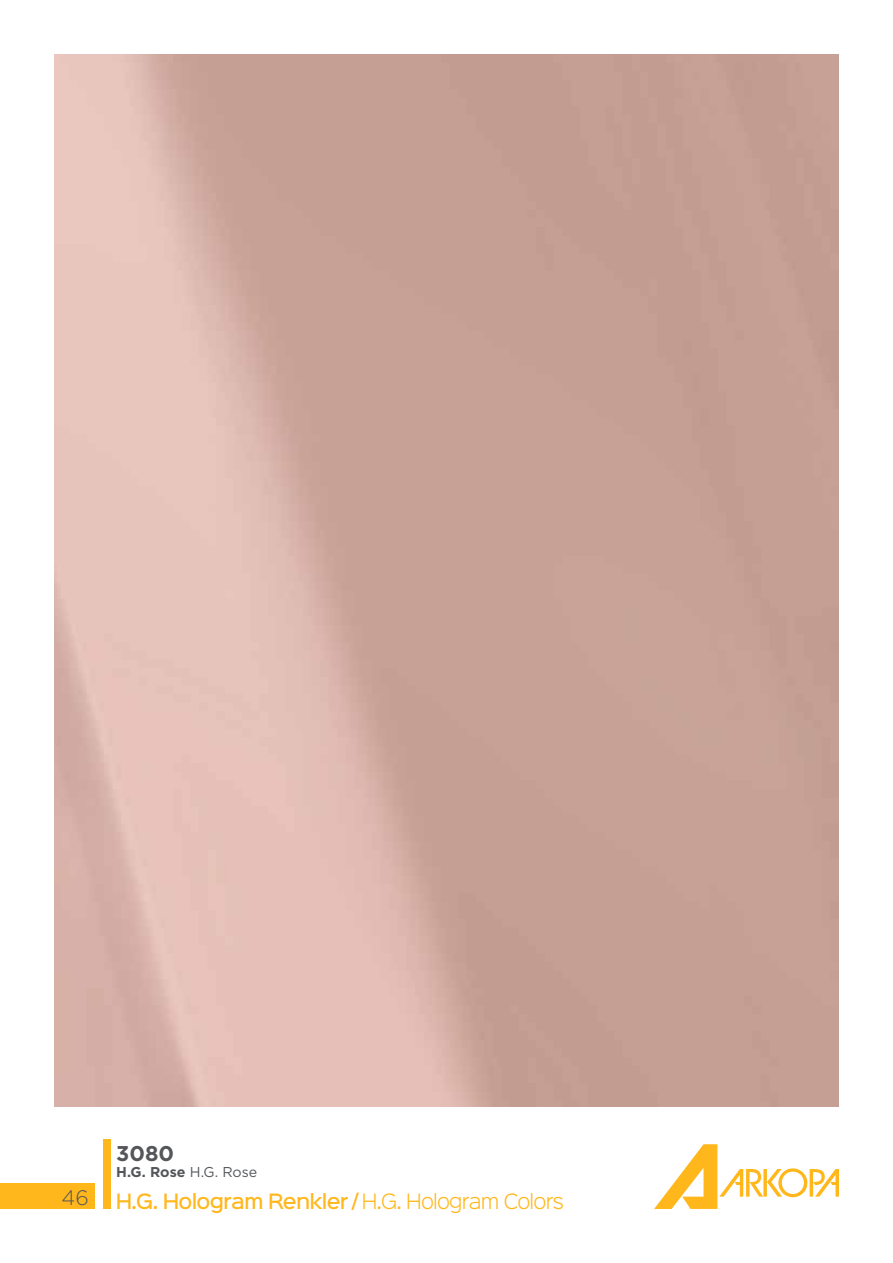
<style>
.page{position:relative;width:893px;height:1263px;background:#fff}
.page>*{position:absolute;margin:0;border:0;box-sizing:border-box;transform-origin:0 0}
.t1{font:700 21.3px "Gotham";color:#54565a}
.t2{font:300 21px "Gotham";color:#54565a}
.t3{font:500 19.05px "Sinkin Sans 500";letter-spacing:-.04em;color:#ffb71b}
.t4{font:700 14.25px "Gotham";color:#54565a}
.s1{font-weight:400}
.s2{font-family:"Sinkin Sans 300";font-weight:300}
</style>
<div class="page">
<div style="left:104px;top:1139px;width:7px;height:70px;background:#ffb71b"></div>
<svg style="left:654px;top:1144px;width:185px;height:65px"></svg>
<div style="left:0;top:1184px;width:95px;height:25px;background:#ffb71b"></div>
<p class="t1" style="left:116px;top:1140px;width:59px">3080</p>
<p class="t4" style="left:116px;top:1163px;width:143px">H.G. Rose <span class="s1">H.G. Rose</span></p>
<p class="t2" style="left:61px;top:1184px;width:29px">46</p>
<p class="t3" style="left:116px;top:1185px;width:450px">H.G. Hologram Renkler / <span class="s2">H.G. Hologram Colors</span></p>
</div>
